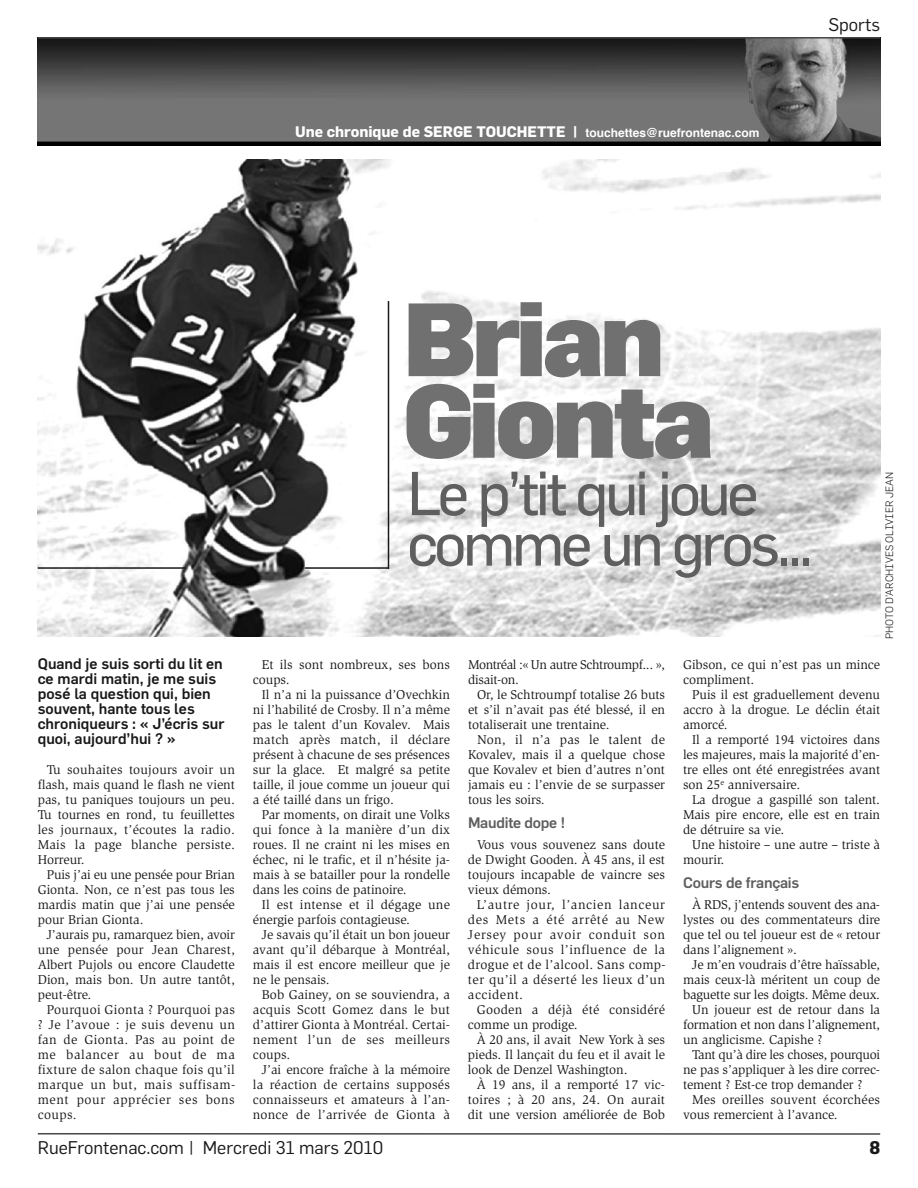
<style>
.page{position:relative;width:918px;height:1188px;background:#fff}
.page>*{position:absolute;margin:0;border:0;box-sizing:border-box;transform-origin:0 0}
.t1{font:900 102px/81.6px "Flama";letter-spacing:-.04em;color:#707070}
.t2{font:60.6px/50.4px "Flama Basic";letter-spacing:-.055em;color:#5f5f5f}
.t3{font:18px "Flama";color:#191919}
.t4{font:700 18px "Flama";color:#191919}
.t5{font:500 15px/15px "Flama";color:#191919}
.t6{font:700 15px "Flama";color:#fff}
.t7{font:500 15px "Flama";letter-spacing:-.015em;color:#5e5e5e}
.t8{font:13.2px/15px "Slimbach Std";letter-spacing:-.005em;color:#191919;text-align:justify}
.t9{font:13.2px/15px "Slimbach Std";letter-spacing:.015em;color:#191919}
.t10{font:13.2px/15px "Slimbach Std";letter-spacing:-.03em;color:#191919}
.t11{font:13.2px "Slimbach Std";letter-spacing:-.025em;color:#191919}
.t12{font:300 10.5px "Flama";color:#191919}
.s1{font-family:"Helvetica";font-size:12px}
</style>
<div class="page">
<hr style="left:38px;top:1133px;width:842px;height:2px;background:#474747">
<img style="left:38px;top:39px;width:842px;height:107px">
<hr style="left:38px;top:37px;width:842px;height:2px;background:#474747">
<img style="left:38px;top:160px;width:842px;height:476px">
<hr style="left:388px;top:301px;width:1px;height:268px;background:#191919">
<hr style="left:305px;top:567px;width:83px;height:2px;background:#191919">
<hr style="left:38px;top:567px;width:148px;height:2px;background:#191919">
<p class="t6" style="left:295px;top:125px;width:466px">Une chronique de SERGE TOUCHETTE | <span class="s1">touchettes@ruefrontenac.com</span></p>
<h3 class="t3" style="left:828px;top:16px;width:53px">Sports</h3>
<p class="t5" style="left:38px;top:657px;width:188px">Quand je suis sorti du lit en ce mardi matin, je me suis posé la question qui, bien souvent, hante tous les chroniqueurs : « J’écris sur quoi, aujourd’hui ? »</p>
<p class="t8" style="left:38px;top:763px;width:199px;text-indent:9px">Tu souhaites toujours avoir un flash, mais quand le flash ne vient pas, tu paniques toujours un peu.<br>Tu tournes en rond, tu feuillettes les journaux, t’écoutes la radio.<br>Mais la page blanche persiste.<br>Horreur.</p>
<p class="t8" style="left:38px;top:868px;width:199px;text-indent:9px">Puis j’ai eu une pensée pour Brian Gionta. Non, ce n’est pas tous les mardis matin que j’ai une pensée pour Brian Gionta.</p>
<p class="t8" style="left:38px;top:928px;width:199px;text-indent:9px">J’aurais pu, ramarquez bien, avoir une pensée pour Jean Charest, Albert Pujols ou encore Claudette Dion, mais bon. Un autre tantôt, peut-être.</p>
<p class="t8" style="left:38px;top:1003px;width:199px;text-indent:9px">Pourquoi Gionta ? Pourquoi pas ? Je l’avoue : je suis devenu un fan de Gionta. Pas au point de me balancer au bout de ma fixture de salon chaque fois qu’il marque un but, mais suffisam&shy;ment pour apprécier ses bons coups.</p>
<h1 class="t1" style="left:403px;top:303px;width:312px">Brian<br>Gionta</h1>
<h2 class="t2" style="left:407px;top:471px;width:407px">Le p’tit qui joue comme un gros...</h2>
<p class="t12" style="left:884px;top:639px;width:169px;rotate:-90deg">PHOTO D’ARCHIVES OLIVIER JEAN</p>
<p class="t8" style="left:253px;top:658px;width:199px;text-indent:9px">Et ils sont nombreux, ses bons coups.</p>
<p class="t8" style="left:253px;top:688px;width:199px;text-indent:9px">Il n’a ni la puissance d’Ovechkin ni l’habilité de Crosby. Il n’a même pas le talent d’un Kovalev. Mais match après match, il déclare présent à chacune de ses présences sur la glace. Et malgré sa petite taille, il joue comme un joueur qui a été taillé dans un frigo.</p>
<p class="t8" style="left:253px;top:808px;width:199px;text-indent:9px">Par moments, on dirait une Volks qui fonce à la manière d’un dix roues. Il ne craint ni les mises en échec, ni le trafic, et il n’hésite ja&shy;mais à se batailler pour la rondelle dans les coins de patinoire.</p>
<p class="t8" style="left:253px;top:898px;width:199px;text-indent:9px">Il est intense et il dégage une énergie parfois contagieuse.</p>
<p class="t8" style="left:253px;top:928px;width:199px;text-indent:9px">Je savais qu’il était un bon joueur avant qu’il débarque à Montréal, mais il est encore meilleur que je ne le pensais.</p>
<p class="t8" style="left:253px;top:988px;width:199px;text-indent:9px">Bob Gainey, on se souviendra, a acquis Scott Gomez dans le but d’attirer Gionta à Montréal. Certai&shy;nement l’un de ses meilleurs coups.</p>
<p class="t8" style="left:253px;top:1063px;width:199px;text-indent:9px">J’ai encore fraîche à la mémoire la réaction de certains supposés connaisseurs et amateurs à l’an&shy;nonce de l’arrivée de Gionta à</p>
<p class="t10" style="left:468px;top:658px;width:199px">Montréal :« Un autre Schtroumpf... », disait-on.</p>
<p class="t8" style="left:468px;top:688px;width:199px;text-indent:9px">Or, le Schtroumpf totalise 26 buts et s’il n’avait pas été blessé, il en totaliserait une trentaine.</p>
<p class="t8" style="left:468px;top:733px;width:199px;text-indent:9px">Non, il n’a pas le talent de Kovalev, mais il a quelque chose que Kovalev et bien d’autres n’ont jamais eu : l’envie de se surpasser tous les soirs.</p>
<p class="t7" style="left:468px;top:816px;width:99px">Maudite dope !</p>
<p class="t8" style="left:468px;top:838px;width:199px;text-indent:9px">Vous vous souvenez sans doute de Dwight Gooden. À 45 ans, il est toujours incapable de vaincre ses vieux démons.</p>
<p class="t8" style="left:468px;top:898px;width:199px;text-indent:9px">L’autre jour, l’ancien lanceur des Mets a été arrêté au New Jersey pour avoir conduit son véhicule sous l’influence de la drogue et de l’alcool. Sans comp&shy;ter qu’il a déserté les lieux d’un accident.</p>
<p class="t9" style="left:468px;top:1003px;width:199px;text-indent:9px">Gooden a déjà été considéré comme un prodige.</p>
<p class="t8" style="left:468px;top:1033px;width:199px;text-indent:9px">À 20 ans, il avait New York à ses pieds. Il lançait du feu et il avait le look de Denzel Washington.</p>
<p class="t8" style="left:468px;top:1078px;width:199px;text-indent:9px">À 19 ans, il a remporté 17 vic&shy;toires ; à 20 ans, 24. On aurait dit une version améliorée de Bob</p>
<p class="t8" style="left:683px;top:658px;width:199px">Gibson, ce qui n’est pas un mince compliment.</p>
<p class="t8" style="left:683px;top:688px;width:199px;text-indent:9px">Puis il est graduellement devenu accro à la drogue. Le déclin était amorcé.</p>
<p class="t8" style="left:683px;top:733px;width:199px;text-indent:9px">Il a remporté 194 victoires dans les majeures, mais la majorité d’en&shy;tre elles ont été enregistrées avant son 25<sup>e</sup> anniversaire.</p>
<p class="t8" style="left:683px;top:793px;width:199px;text-indent:9px">La drogue a gaspillé son talent.<br>Mais pire encore, elle est en train de détruire sa vie.</p>
<p class="t8" style="left:683px;top:838px;width:199px;text-indent:9px">Une histoire – une autre – triste à mourir.</p>
<p class="t7" style="left:683px;top:876px;width:118px">Cours de français</p>
<p class="t8" style="left:683px;top:898px;width:199px;text-indent:9px">À RDS, j’entends souvent des ana&shy;lystes ou des commentateurs dire que tel ou tel joueur est de « retour dans l’alignement ».</p>
<p class="t8" style="left:692px;top:958px;width:190px">Je m’en voudrais d’être haïssable,</p>
<p class="t8" style="left:683px;top:973px;width:199px">mais ceux-là méritent un coup de</p>
<p class="t8" style="left:683px;top:988px;width:199px">baguette sur les doigts. Même deux.</p>
<p class="t8" style="left:692px;top:1003px;width:190px">Un joueur est de retour dans la</p>
<p class="t8" style="left:683px;top:1018px;width:199px">formation et non dans l’alignement,</p>
<p class="t8" style="left:683px;top:1033px;width:141px">un anglicisme. Capishe ?</p>
<p class="t11" style="left:692px;top:1049px;width:190px">Tant qu’à dire les choses, pourquoi</p>
<p class="t8" style="left:683px;top:1063px;width:198px">ne pas s’appliquer à les dire correc-</p>
<p class="t8" style="left:683px;top:1078px;width:181px">tement ? Est-ce trop demander ?</p>
<p class="t9" style="left:692px;top:1093px;width:190px">Mes oreilles souvent écorchées</p>
<p class="t8" style="left:683px;top:1108px;width:156px">vous remercient à l’avance.</p>
<h3 class="t3" style="left:38px;top:1139px;width:347px">RueFrontenac.com | Mercredi 31 mars 2010</h3>
<h3 class="t4" style="left:869px;top:1140px;width:12px">8</h3>
</div>
